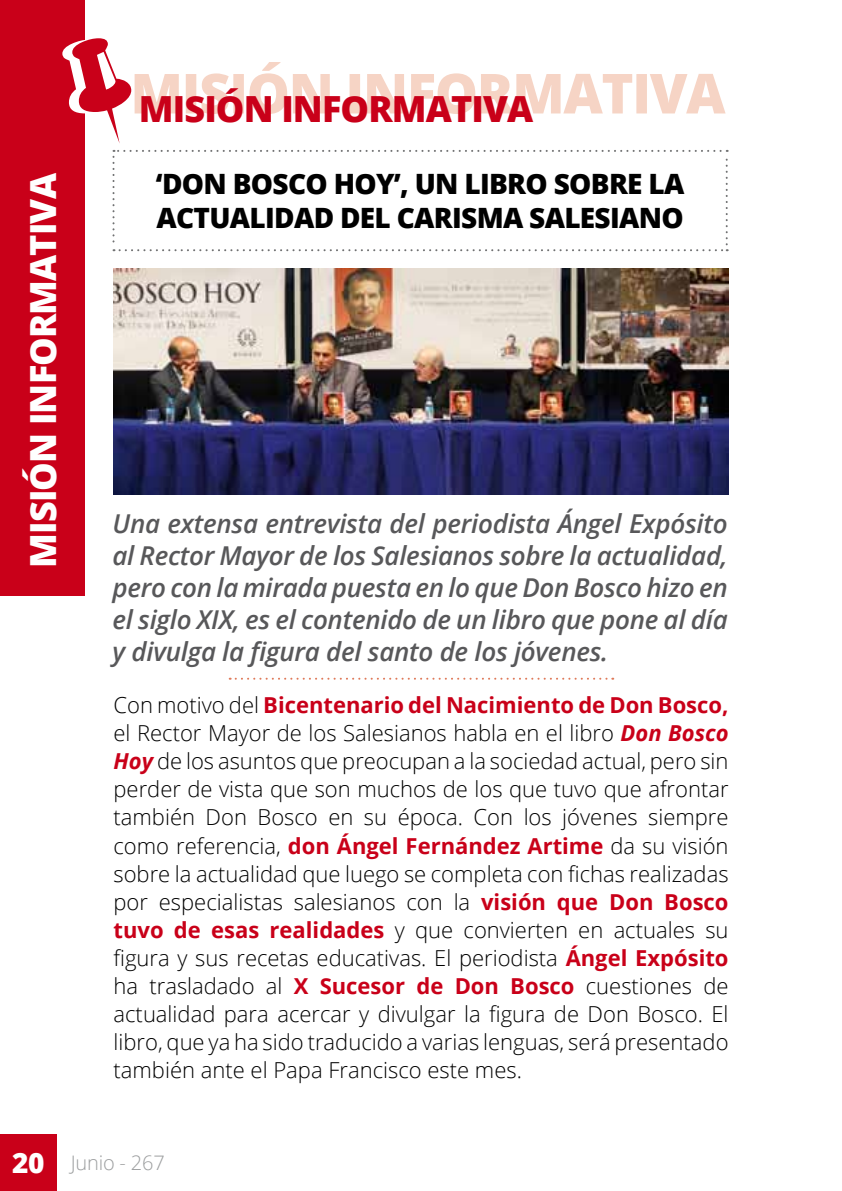
<style>
.page{position:relative;width:842px;height:1191px;background:#fff}
.page>*{position:absolute;margin:0;border:0;box-sizing:border-box;transform-origin:0 0}
.t1{font:800 36px "Open Sans";letter-spacing:-.025em;color:#fff}
.t2{font:800 36px "Open Sans";letter-spacing:-.025em;color:#c90019}
.t3{font:800 28px/33.6px "Open Sans";letter-spacing:-.025em;color:#000}
.t4{font:italic 600 26px/32px "Open Sans";letter-spacing:-.01em;color:#58585a;text-align:justify}
.t5{font:300 22px/28px "Open Sans";color:#000;text-align:justify}
.t6{font:300 20px "Open Sans";letter-spacing:-.01em;color:#9c9e9f}
.s1{font-weight:700;color:#c90019}
.s2{font-weight:700;font-style:italic;color:#c90019}
.s3{font-weight:800;font-size:28px;color:#fff}
</style>
<div class="page">
<div style="left:0;top:0;width:85px;height:595px;background:#c90019"></div>
<div style="left:0;top:1134px;width:57px;height:57px;background:#c90019"></div>
<svg style="left:230px;top:677px;width:383px;height:2px"></svg>
<svg style="left:62px;top:38px;width:666px;height:213px"></svg>
<img style="left:114px;top:268px;width:615px;height:226px">
<h1 class="t1" style="left:16px;top:568px;width:396px;rotate:-90deg">MISIÓN INFORMATIVA</h1>
<h1 class="t2" style="left:139px;top:81px;width:371px">MISIÓN INFORMATIVA</h1>
<p class="t3" style="left:156px;top:166px;width:511px">‘DON BOSCO HOY’, UN LIBRO SOBRE LA<br>ACT</p>
<p class="t3" style="left:209px;top:200px;width:337px">UALIDAD DEL CARISMA SALES</p>
<p class="t3" style="left:610px;top:200px;width:75px">IANO</p>
<p class="t4" style="left:113px;top:507px;width:617px">Una extensa entrevista del periodista Ángel Expósito al Rector Mayor de los Salesianos sobre la actualidad, pero con la mirada puesta en lo que Don Bosco hizo en el siglo XIX, es el contenido de un libro que pone al día y divulga la figura del santo de los jóvenes.</p>
<p class="t5" style="left:114px;top:691px;width:617px">Con motivo del <span class="s1">Bicentenario del Nacimiento de Don Bosco, </span>el Rector Mayor de los Salesianos habla en el libro <span class="s2">Don Bosco Hoy</span> de los asuntos que preocupan a la sociedad actual, pero sin perder de vista que son muchos de los que tuvo que afrontar también Don Bosco en su época. Con los jóvenes siempre como referencia, <span class="s1">don Ángel Fernández Artime</span> da su visión sobre la actualidad que luego se completa con fichas realizadas por especialistas salesianos con la <span class="s1">visión que Don Bosco tuvo de esas realidades</span> y que convierten en actuales su figura y sus recetas educativas. El periodista <span class="s1">Ángel Expósito </span>ha trasladado al <span class="s1">X Sucesor de Don Bosco</span> cuestiones de actualidad para acercar y divulgar la figura de Don Bosco. El libro, que ya ha sido traducido a varias lenguas, será presentado también ante el Papa Francisco este mes.</p>
<p class="t6" style="left:12px;top:1149px;width:154px"><span class="s3">20</span> Junio - 267</p>
</div>
